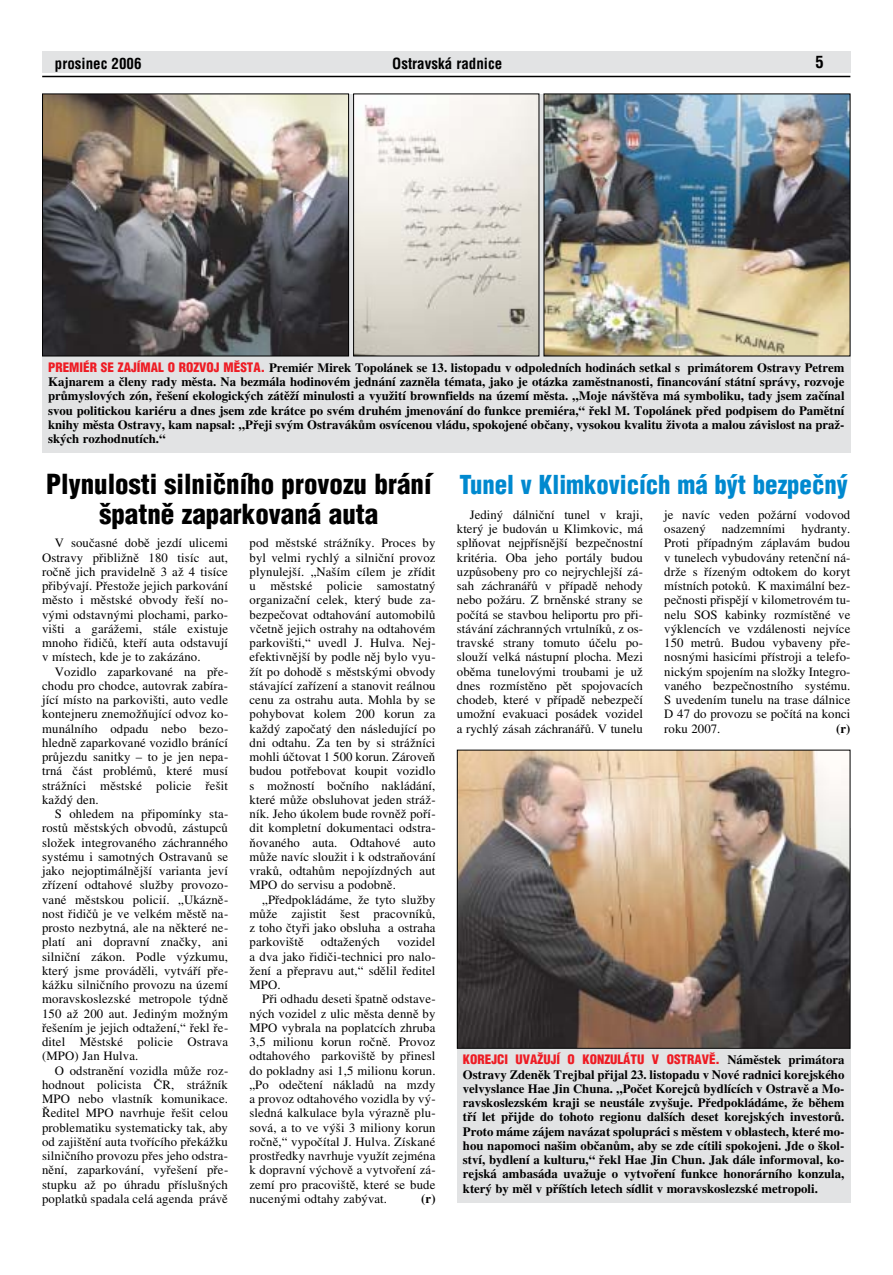
<style>
.page{position:relative;width:893px;height:1275px;background:#fff}
.page>*{position:absolute;margin:0;border:0;box-sizing:border-box;transform-origin:0 0}
.t1{font:900 27px/29.7px "Helvetica Condensed CE";color:#000;text-align:center}
.t2{font:900 25.5px "Helvetica Condensed CE";color:#0089cf}
.t3{font:700 16.5px "Helvetica Condensed CE";color:#000}
.t4{font:700 15px "Helvetica Condensed CE";color:#000}
.t5{font:12.75px/14.2px "Times CE";letter-spacing:.01em;color:#000;text-align:justify}
.t6{font:700 12.75px/14.2px "Times CE";color:#000;text-align:justify}
.t7{font:900 12.75px "Helvetica Condensed CE";color:#ee1c24}
.s1{font-family:"Helvetica Condensed CE";font-weight:900;color:#ee1c24}
.s2{font-family:"Times CE";font-weight:700;color:#000}
</style>
<div class="page">
<div style="left:42px;top:51px;width:808px;height:21px;background:#e2e3e4"></div>
<hr style="left:42px;top:76px;width:808px;height:1px;background:#000">
<div style="left:457px;top:828px;width:393px;height:375px;background:#e2e3e4"></div>
<img style="left:459px;top:752px;width:389px;height:295px">
<div style="left:457px;top:750px;width:393px;height:299px;border:1px solid #000"></div>
<div style="left:42px;top:94px;width:808px;height:359px;background:#e2e3e4"></div>
<img style="left:44px;top:96px;width:303px;height:258px">
<div style="left:42px;top:94px;width:307px;height:262px;border:1px solid #000"></div>
<img style="left:545px;top:96px;width:303px;height:258px">
<img style="left:355px;top:96px;width:182px;height:258px">
<div style="left:353px;top:94px;width:186px;height:262px;border:1px solid #000"></div>
<p class="t4" style="left:55px;top:57px;width:88px">prosinec 2006</p>
<p class="t4" style="left:392px;top:57px;width:111px">Ostravská radnice</p>
<p class="t3" style="left:815px;top:56px;width:10px">5</p>
<p class="t6" style="left:48px;top:362px;width:798px"><span class="s1">PREMIÉR SE ZAJÍMAL O ROZVOJ MùSTA.</span> Premiér Mirek Topolánek se 13. listopadu v odpoledních hodinách setkal s primátorem Ostravy Petrem Kajnarem a členy rady města. Na bezmála hodinovém jednání zazněla témata, jako je otázka zaměstnanosti, financování státní správy, rozvoje průmyslových zón, řešení ekologických zátěží minulosti a využití brownfields na území města. „Moje návštěva má symboliku, tady jsem začínal svou politickou kariéru a dnes jsem zde krátce po svém druhém jmenování do funkce premiéra,“ řekl M. Topolánek před podpisem do Pamětní knihy města Ostravy, kam napsal: „Přeji svým Ostravákům osvícenou vládu, spokojené občany, vysokou kvalitu života a malou závislost na praž&shy;ských rozhodnutích.“</p>
<h1 class="t1" style="left:46px;top:471px;width:387px">Plynulosti silniãního provozu brání ‰patnû zaparkovaná auta</h1>
<h2 class="t2" style="left:459px;top:474px;width:389px">Tunel v Klimkovicích má b˘t bezpeãn˘</h2>
<p class="t5" style="left:457px;top:509px;width:188px;text-indent:13px">Jediný dálniční tunel v kraji, který je budován u Klimkovic, má splňovat nejpřísnější bezpečnostní kritéria. Oba jeho portály budou uzpůsobeny pro co nejrychlejší zá&shy;sah záchranářů v případě nehody nebo požáru. Z brněnské strany se počítá se stavbou heliportu pro při&shy;stávání záchranných vrtulníků, z os&shy;travské strany tomuto účelu po&shy;slouží velká nástupní plocha. Mezi oběma tunelovými troubami je už dnes rozmístěno pět spojovacích chodeb, které v případě nebezpečí umožní evakuaci posádek vozidel a rychlý zásah záchranářů. V tunelu</p>
<p class="t5" style="left:664px;top:509px;width:187px">je navíc veden požární vodovod osazený</p>
<p class="t5" style="left:664px;top:523px;width:188px;text-indent:137px">hydranty.<br>Proti případným záplavám budou v tunelech vybudovány retenční ná&shy;drže s řízeným odtokem do koryt místních potoků. K maximální bez&shy;pečnosti přispějí v kilometrovém tu&shy;nelu SOS kabinky rozmístěné ve výklencích ve vzdálenosti nejvíce 150 metrů. Budou vybaveny pře&shy;nosnými hasicími přístroji a telefo&shy;nickým spojením na složky Integro&shy;vaného bezpečnostního systému.<br>S uvedením tunelu na trase dálnice D 47 do provozu se počítá na konci roku 2007.</p>
<p class="t5" style="left:721px;top:523px;width:65px">nadzemními</p>
<p class="t5" style="left:42px;top:537px;width:188px;text-indent:13px">V současné době jezdí ulicemi Ostravy přibližně 180 tisíc aut, ročně jich pravidelně 3 až 4 tisíce přibývají. Přestože jejich parkování město i městské obvody řeší no&shy;vými odstavnými plochami, parko&shy;višti a garážemi, stále existuje mnoho řidičů, kteří auta odstavují v místech, kde je to zakázáno.</p>
<p class="t5" style="left:42px;top:665px;width:188px;text-indent:13px">Vozidlo zaparkované na pře&shy;chodu pro chodce, autovrak zabíra&shy;jící místo na parkovišti, auto vedle kontejneru znemožňující odvoz ko&shy;munálního odpadu nebo bezo&shy;hledně zaparkované vozidlo bránící průjezdu sanitky – to je jen nepa&shy;trná část problémů, které musí strážníci městské policie řešit každý den.</p>
<p class="t5" style="left:42px;top:808px;width:188px;text-indent:13px">S ohledem na připomínky sta&shy;rostů městských obvodů, zástupců složek integrovaného záchranného systému i samotných Ostravanů se jako nejoptimálnější varianta jeví zřízení odtahové služby provozo&shy;vané městskou policií. „Ukázně&shy;nost řidičů je ve velkém městě na&shy;prosto nezbytná, ale na některé ne&shy;platí ani dopravní značky, ani silniční zákon. Podle výzkumu, který jsme prováděli, vytváří pře&shy;kážku silničního provozu na území moravskoslezské metropole týdně 150 až 200 aut. Jediným možným řešením je jejich odtažení,“ řekl ře&shy;ditel Městské policie Ostrava (MPO) Jan Hulva.</p>
<p class="t5" style="left:42px;top:1064px;width:188px;text-indent:13px">O odstranění vozidla může roz&shy;hodnout policista ČR, strážník MPO nebo vlastník komunikace.<br>Ředitel MPO navrhuje řešit celou problematiku systematicky tak, aby od zajištění auta tvořícího překážku silničního provozu přes jeho odstra&shy;nění, zaparkování, vyřešení pře&shy;stupku až po úhradu příslušných poplatků spadala celá agenda právě</p>
<p class="t5" style="left:249px;top:537px;width:188px">pod městské strážníky. Proces by byl velmi rychlý a silniční provoz plynulejší. „Naším cílem je zřídit u městské policie samostatný organizační celek, který bude za&shy;bezpečovat odtahování automobilů včetně jejich ostrahy na odtahovém parkovišti,“ uvedl J. Hulva. Nej&shy;efektivnější by podle něj bylo vyu&shy;žít po dohodě s městskými obvody stávající zařízení a stanovit reálnou cenu za ostrahu auta. Mohla by se pohybovat kolem 200 korun za každý započatý den následující po dni odtahu. Za ten by si strážníci mohli účtovat 1 500 korun. Zároveň budou potřebovat koupit vozidlo s možností bočního nakládání, které může obsluhovat jeden stráž&shy;ník. Jeho úkolem bude rovněž poří&shy;dit kompletní dokumentaci odstra&shy;ňovaného auta. Odtahové auto může navíc sloužit i k odstraňování vraků, odtahům nepojízdných aut MPO do servisu a podobně.</p>
<p class="t5" style="left:249px;top:893px;width:187px;text-indent:13px">„Předpokládáme, že tyto služby může zajistit šest pracovníků, z toho čtyři jako obsluha a ostraha parkoviště</p>
<p class="t6" style="left:836px;top:723px;width:16px">(r)</p>
<p class="t5" style="left:249px;top:936px;width:188px;text-indent:148px">vozidel a dva jako řidiči-technici pro nalo&shy;žení a přepravu aut,“ sdělil ředitel MPO.</p>
<p class="t5" style="left:249px;top:993px;width:188px;text-indent:13px">Při odhadu deseti špatně odstave&shy;ných vozidel z ulic města denně by MPO vybrala na poplatcích zhruba 3,5 milionu korun ročně. Provoz odtahového parkoviště by přinesl do pokladny asi 1,5 milionu korun. „Po odečtení nákladů na mzdy a provoz odtahového vozidla by vý&shy;sledná kalkulace byla výrazně plu&shy;sová, a to ve výši 3 miliony korun ročně,“ vypočítal J. Hulva. Získané prostředky navrhuje využít zejména k dopravní výchově a vytvoření zá&shy;zemí pro pracoviště, které se bude nucenými odtahy zabývat.</p>
<p class="t5" style="left:321px;top:936px;width:61px">odtažených</p>
<p class="t7" style="left:463px;top:1054px;width:383px">KOREJCI UVAÎUJÍ O KONZULÁTU V OSTRAVù. <span class="s2">Náměstek primátora</span></p>
<p class="t6" style="left:463px;top:1069px;width:383px">Ostravy Zdeněk Trejbal přijal 23. listopadu v Nové radnici korejského velvyslance Hae Jin Chuna. „Počet Korejců bydlících v Ostravě a Mo&shy;ravskoslezském kraji se neustále zvyšuje. Předpokládáme, že během tří let přijde do tohoto regionu dalších deset korejských investorů.<br>Proto máme zájem navázat spolupráci s městem v oblastech, které mo&shy;hou napomoci našim občanům, aby se zde cítili spokojeni. Jde o škol&shy;ství, bydlení a kulturu,“ řekl Hae Jin Chun. Jak dále informoval, ko&shy;rejská ambasáda uvažuje o vytvoření funkce honorárního konzula, který by měl v příštích letech sídlit v moravskoslezské metropoli.</p>
<p class="t6" style="left:421px;top:1193px;width:16px">(r)</p>
</div>
